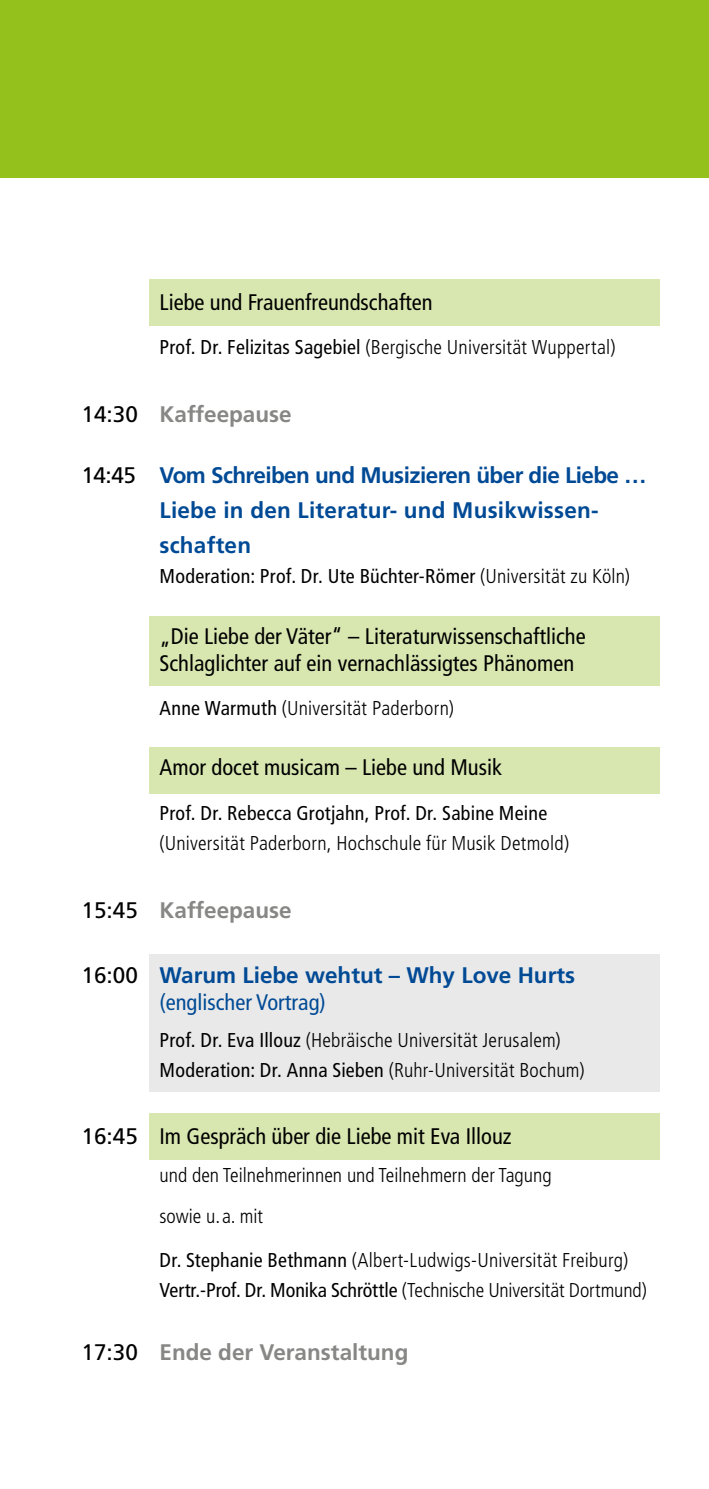
<style>
.page{position:relative;width:709px;height:1489px;background:#fff}
.page>*{position:absolute;margin:0;border:0;box-sizing:border-box;transform-origin:0 0}
.t1{font:condensed 22.5px/27px "Frutiger LT Std";color:#000}
.t2{font:700 22.5px/35px "Frutiger LT Std";color:#004a95}
.t3{font:700 22.5px "Frutiger LT Std";color:#878786}
.t4{font:300 condensed 20px/30px "Frutiger LT Std";letter-spacing:.01em;color:#000}
.t5{font:condensed 20px "Frutiger LT Std";letter-spacing:.015em;color:#000}
.s1{font-weight:400}
.s2{font-weight:400;color:#000}
.s3{font-weight:300}
.s4{font-weight:400;font-stretch:condensed}
.s5{font-stretch:normal}
</style>
<div class="page">
<div style="left:0;top:0;width:709px;height:177px;background:#94c11c"></div>
<div style="left:149px;top:953px;width:510px;height:138px;background:#e9e9e9"></div>
<div style="left:149px;top:616px;width:510px;height:69px;background:#d8e6b0"></div>
<div style="left:149px;top:280px;width:510px;height:46px;background:#d8e6b0"></div>
<div style="left:149px;top:747px;width:510px;height:46px;background:#d8e6b0"></div>
<div style="left:149px;top:1113px;width:510px;height:46px;background:#d8e6b0"></div>
<p class="t1" style="left:159px;top:288px;width:275px">Liebe und Frauenfreundschaften</p>
<p class="t4" style="left:159px;top:332px;width:457px"><span class="s1">Prof. Dr. Felizitas Sagebiel</span> (Bergische Universität Wuppertal)</p>
<p class="t3" style="left:81px;top:401px;width:212px"><span class="s2">14:30</span> Kaffeepause</p>
<p class="t2" style="left:159px;top:458px;width:489px;text-indent:-78px"><span class="s2">14:45</span> Vom Schreiben und Musizieren über die Liebe …<br>Liebe in den Literatur- und Musikwissen&shy;schaften</p>
<p class="t5" style="left:159px;top:565px;width:472px">Moderation: Prof. Dr. Ute Büchter-Römer <span class="s3">(Universität zu Köln)</span></p>
<p class="t1" style="left:159px;top:622px;width:427px">„Die Liebe der Väter“ – Literaturwissenschaftliche<br>Schlaglichter auf ein vernachlässigtes Phänomen</p>
<p class="t4" style="left:159px;top:693px;width:296px"><span class="s1">Anne Warmuth</span> (Universität Paderborn)</p>
<p class="t1" style="left:159px;top:754px;width:344px">Amor docet musicam – Liebe und Musik</p>
<p class="t5" style="left:159px;top:801px;width:389px">Prof. Dr. Rebecca Grotjahn, Prof. Dr. Sabine Meine</p>
<p class="t4" style="left:159px;top:827px;width:411px">(Universität Paderborn, Hochschule für Musik Detmold)</p>
<p class="t3" style="left:81px;top:896px;width:212px"><span class="s2">15:45</span> Kaffeepause</p>
<p class="t2" style="left:159px;top:961px;width:417px;line-height:27px;text-indent:-78px"><span class="s2">16:00</span> Warum Liebe wehtut – Why Love Hurts <span class="s4">(englischer Vortrag)</span></p>
<p class="t4" style="left:159px;top:1025px;width:426px"><span class="s1">Prof. Dr. Eva Illouz</span> (Hebräische Universität Jerusalem)<br><span class="s1">Moderation: Dr. Anna Sieben</span> (Ruhr-Universität Bochum)</p>
<p class="t1" style="left:81px;top:1122px;width:431px"><span class="s5">16:45</span> Im Gespräch über die Liebe mit Eva Illouz</p>
<p class="t4" style="left:159px;top:1154px;width:393px;line-height:41.2px">und den Teilnehmerinnen und Teilnehmern der Tagung sowie u.a. mit</p>
<p class="t4" style="left:159px;top:1245px;width:489px"><span class="s1">Dr. Stephanie Bethmann</span> (Albert-Ludwigs-Universität Freiburg)<br><span class="s1">Vertr.-Prof. Dr. Monika Schröttle</span> (Technische Universität Dortmund)</p>
<p class="t3" style="left:81px;top:1338px;width:328px"><span class="s2">17:30</span> Ende der Veranstaltung</p>
</div>
